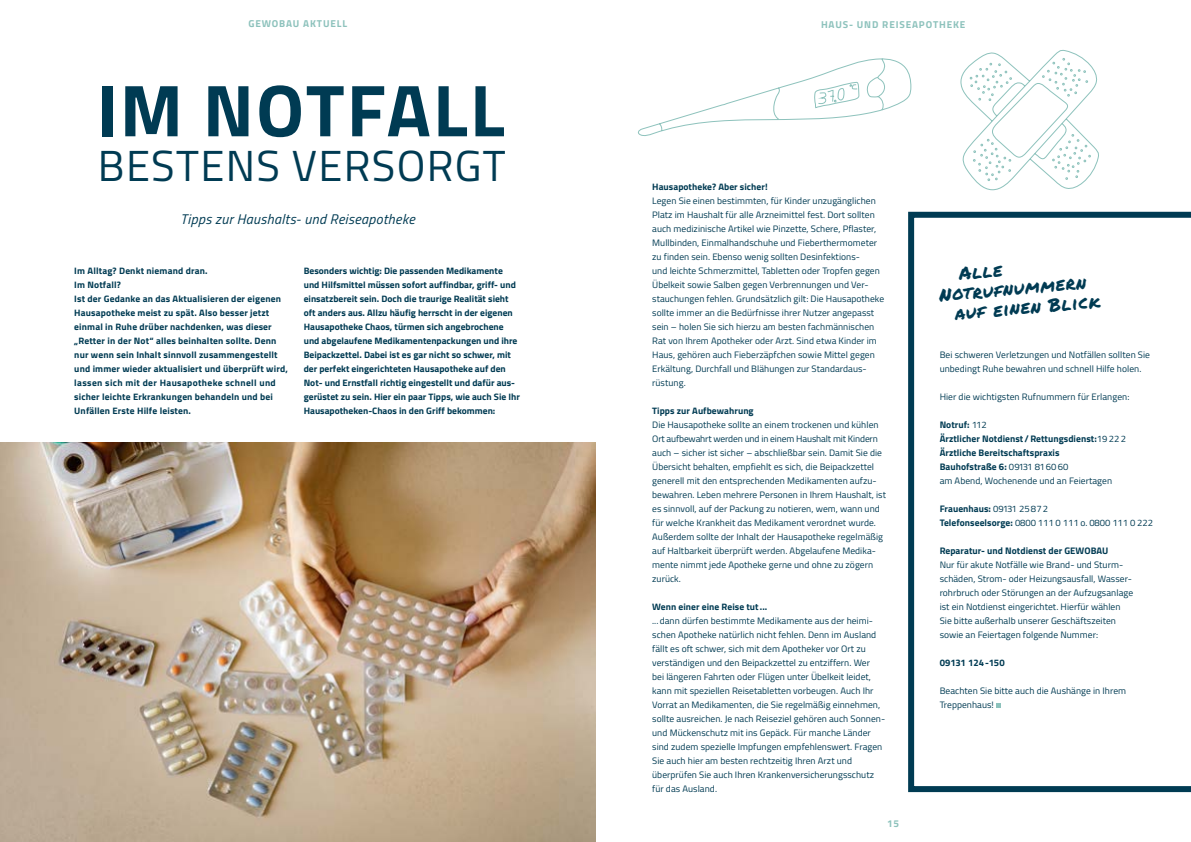
<style>
.page{position:relative;width:1191px;height:842px;background:#fff}
.page>*{position:absolute;margin:0;border:0;box-sizing:border-box;transform-origin:0 0}
.t1{font:700 73.6px "Titillium Web";letter-spacing:.03em;color:#003b53}
.t2{font:43.5px "Titillium Web";letter-spacing:.03em;color:#003b53}
.t3{font:18px "Permanent Marker";color:#003b53}
.t4{font:italic 14px "Titillium Web";letter-spacing:.025em;color:#003b53}
.t5{font:700 10px "Titillium Web";letter-spacing:.085em;color:#8dc2bc}
.t6{font:700 9.5px/14px "Titillium Web";letter-spacing:.005em;color:#003b53}
.t7{font:9.3px/14px "Titillium Web";letter-spacing:.005em;color:#003b53}
.t8{font:700 9.3px/14px "Titillium Web";color:#003b53}
.s1{font-weight:400;font-size:9.3px}
.s2{font-weight:700;font-size:9.5px}
</style>
<div class="page">
<svg style="left:908px;top:212px;width:283px;height:580px"></svg>
<svg style="left:996px;top:703px;width:4px;height:4px"></svg>
<img style="left:0;top:442px;width:595px;height:400px">
<svg style="left:638px;top:58px;width:273px;height:154px"></svg>
<svg style="left:960px;top:49px;width:139px;height:142px"></svg>
<p class="t5" style="left:248px;top:16px;width:100px">GEWOBAU AKTUELL</p>
<p class="t5" style="left:821px;top:17px;width:146px">HAUS- UND REISEAPOTHEKE</p>
<h1 class="t1" style="left:97px;top:54px;width:410px">IM NOTFALL</h1>
<h2 class="t2" style="left:98px;top:134px;width:409px">BESTENS VERSORGT</h2>
<h3 class="t4" style="left:180px;top:209px;width:236px">Tipps zur Haushalts- und Reiseapotheke</h3>
<p class="t8" style="left:74px;top:263px;width:215px">Im Alltag? Denkt niemand dran.<br>Im Notfall?<br>Ist der Gedanke an das Aktualisieren der eigenen Hausapotheke meist zu spät. Also besser jetzt einmal in Ruhe drüber nachdenken, was dieser „Retter in der Not“ alles beinhalten sollte. Denn nur wenn sein Inhalt sinnvoll zusammengestellt und immer wieder aktualisiert und überprüft wird, lassen sich mit der Hausapotheke schnell und sicher leichte Erkrankungen behandeln und bei Unfällen Erste Hilfe leisten.</p>
<p class="t8" style="left:304px;top:263px;width:218px">Besonders wichtig: Die passenden Medikamente und Hilfsmittel müssen sofort auffindbar, griff- und einsatzbereit sein. Doch die traurige Realität sieht oft anders aus. Allzu häufig herrscht in der eigenen Hausapotheke Chaos, türmen sich angebrochene und abgelaufene Medikamentenpackungen und ihre Beipackzettel. Dabei ist es gar nicht so schwer, mit der perfekt eingerichteten Hausapotheke auf den Not- und Ernstfall richtig eingestellt und dafür aus&shy;gerüstet zu sein. Hier ein paar Tipps, wie auch Sie Ihr Hausapotheken-Chaos in den Griff bekommen:</p>
<p class="t8" style="left:652px;top:179px;width:117px">Hausapotheke? Aber sicher!</p>
<p class="t7" style="left:652px;top:193px;width:233px">Legen Sie einen bestimmten, für Kinder unzugänglichen Platz im Haushalt für alle Arzneimittel fest. Dort sollten auch medizinische Artikel wie Pinzette, Schere, Pflaster, Mullbinden, Einmalhandschuhe und Fieberthermometer zu finden sein. Ebenso wenig sollten Desinfektions-<br>und leichte Schmerzmittel, Tabletten oder Tropfen gegen Übelkeit sowie Salben gegen Verbrennungen und Ver&shy;stauchungen fehlen. Grundsätzlich gilt: Die Hausapotheke sollte immer an die Bedürfnisse ihrer Nutzer angepasst sein – holen Sie sich hierzu am besten fachmännischen Rat von Ihrem Apotheker oder Arzt. Sind etwa Kinder im Haus, gehören auch Fieberzäpfchen sowie Mittel gegen Erkältung, Durchfall und Blähungen zur Standardaus&shy;rüstung.</p>
<p class="t8" style="left:652px;top:403px;width:103px">Tipps zur Aufbewahrung</p>
<p class="t7" style="left:652px;top:417px;width:235px">Die Hausapotheke sollte an einem trockenen und kühlen Ort aufbewahrt werden und in einem Haushalt mit Kindern auch – sicher ist sicher – abschließbar sein. Damit Sie die Übersicht behalten, empfiehlt es sich, die Beipackzettel generell mit den entsprechenden Medikamenten aufzu&shy;bewahren. Leben mehrere Personen in Ihrem Haushalt, ist es sinnvoll, auf der Packung zu notieren, wem, wann und für welche Krankheit das Medikament verordnet wurde.<br>Außerdem sollte der Inhalt der Hausapotheke regelmäßig auf Haltbarkeit überprüft werden. Abgelaufene Medika&shy;mente nimmt jede Apotheke gerne und ohne zu zögern zurück.</p>
<p class="t8" style="left:652px;top:599px;width:117px">Wenn einer eine Reise tut...</p>
<p class="t7" style="left:652px;top:613px;width:234px">... dann dürfen bestimmte Medikamente aus der heimi&shy;schen Apotheke natürlich nicht fehlen. Denn im Ausland fällt es oft schwer, sich mit dem Apotheker vor Ort zu verständigen und den Beipackzettel zu entziffern. Wer<br>bei längeren Fahrten oder Flügen unter Übelkeit leidet, kann mit speziellen Reisetabletten vorbeugen. Auch Ihr Vorrat an Medikamenten, die Sie regelmäßig einnehmen, sollte ausreichen. Je nach Reiseziel gehören auch Sonnen&shy;und Mückenschutz mit ins Gepäck. Für manche Länder sind zudem spezielle Impfungen empfehlenswert. Fragen Sie auch hier am besten rechtzeitig Ihren Arzt und überprüfen Sie auch Ihren Krankenversicherungsschutz für das Ausland.</p>
<p class="t5" style="left:887px;top:816px;width:13px">15</p>
<h3 class="t3" style="left:957px;top:260px;width:45px;rotate:-5deg">Alle</h3>
<h3 class="t3" style="left:938px;top:282px;width:149px;rotate:-5deg">Notrufnummern</h3>
<h3 class="t3" style="left:954px;top:300px;width:147px;rotate:-5deg">auf einen Blick</h3>
<p class="t7" style="left:939px;top:347px;width:212px">Bei schweren Verletzungen und Notfällen sollten Sie unbedingt Ruhe bewahren und schnell Hilfe holen.</p>
<p class="t7" style="left:939px;top:389px;width:191px">Hier die wichtigsten Rufnummern für Erlangen:</p>
<p class="t6" style="left:939px;top:417px;width:188px">Notruf: <span class="s1">112<br></span>Ärztlicher Notdienst /Rettungsdienst:<span class="s1">19222<br></span>Ärztliche Bereitschaftspraxis<br>Bauhofstraße 6: <span class="s1">09131 816060</span></p>
<p class="t7" style="left:939px;top:473px;width:174px">am Abend, Wochenende und an Feiertagen</p>
<p class="t6" style="left:939px;top:501px;width:110px">Frauenhaus: <span class="s1">09131 25872</span></p>
<p class="t7" style="left:939px;top:515px;width:215px"><span class="s2">Telefonseelsorge:</span> 0800 111 0 111 o. 0800 111 0 222</p>
<p class="t6" style="left:939px;top:543px;width:170px">Reparatur- und Notdienst der GEWOBAU</p>
<p class="t7" style="left:939px;top:557px;width:195px">Nur für akute Notfälle wie Brand- und Sturm&shy;schäden, Strom- oder Heizungsausfall, Wasser&shy;rohrbruch oder Störungen an der Aufzugsanlage ist ein Notdienst eingerichtet. Hierfür wählen Sie bitte außerhalb unserer Geschäftszeiten sowie an Feiertagen folgende Nummer:</p>
<p class="t6" style="left:939px;top:655px;width:67px">09131 124-150</p>
<p class="t7" style="left:939px;top:683px;width:188px">Beachten Sie bitte auch die Aushänge in Ihrem<br>Treppenhaus!</p>
</div>
